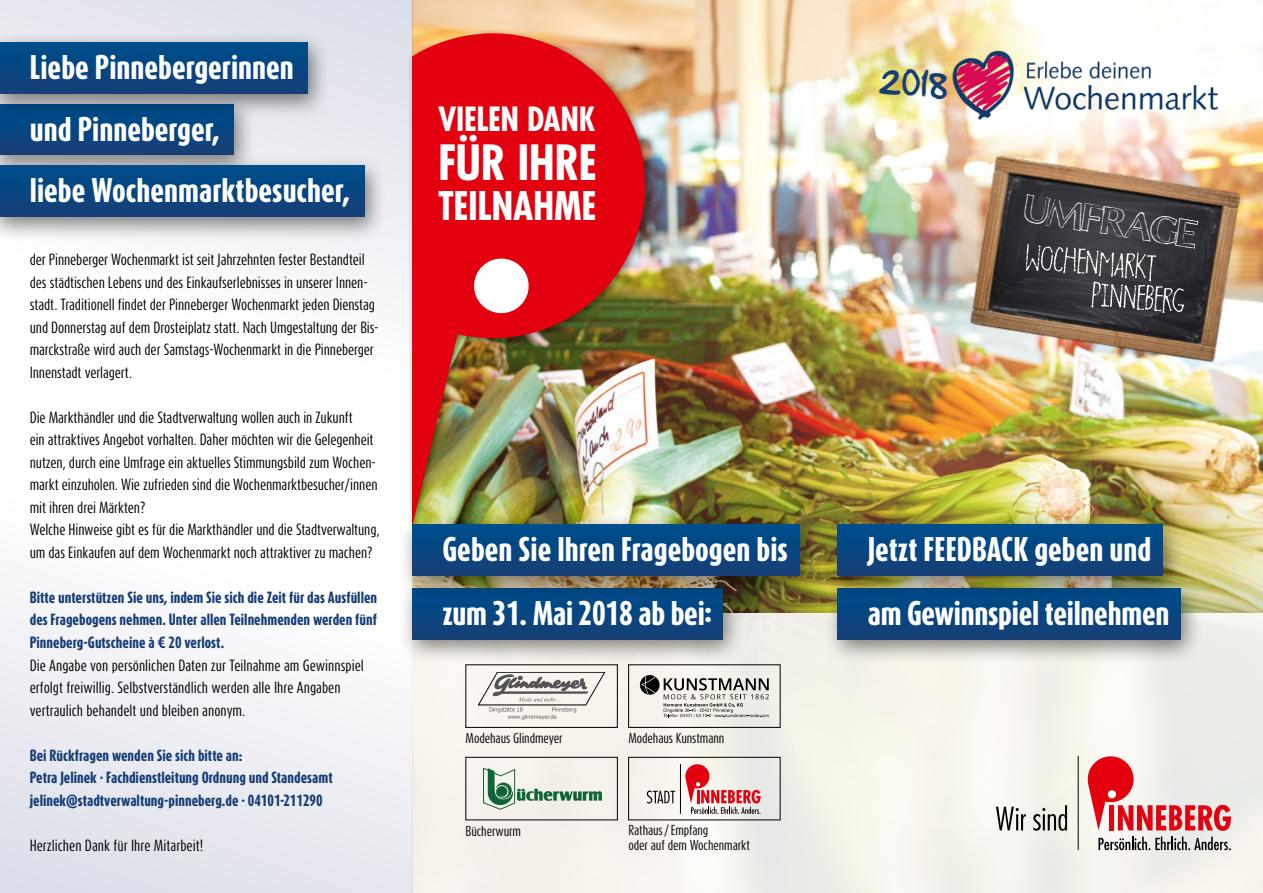
<style>
.page{position:relative;width:1263px;height:893px;background:#fff}
.page>*{position:absolute;margin:0;border:0;box-sizing:border-box;transform-origin:0 0}
.t1{font:700 condensed 47.25px "Futura LT";letter-spacing:-.01em;color:#fff}
.t2{font:700 condensed 38.4px "Futura LT";letter-spacing:-.01em;color:#fff}
.t3{font:700 condensed 32.55px "Futura LT";letter-spacing:-.01em;color:#fff}
.t4{font:30.3px "Hand Of Sean";color:#163e76}
.t5{font:800 28.5px/61.5px "Dax Compact";color:#fff}
.t6{font:27.9px "Chalk Line Outline";color:#fff}
.t7{font:13.5px/22.5px "Dax Compact";letter-spacing:-.01em;color:#000}
.t8{font:800 13.5px/22.5px "Dax Compact";color:#163e76;text-align:justify}
.t9{font:12px/15px "Dax Compact";letter-spacing:-.01em;color:#000}
</style>
<div class="page">
<img style="left:412px;top:0;width:851px;height:614px">
<div style="left:412px;top:614px;width:851px;height:279px;background:linear-gradient(to right,#f4f0e9,#f2f4ed)"></div>
<svg style="left:0;top:0;width:412px;height:893px"></svg>
<div style="left:0;top:93px;width:256px;height:88px;background:#000;opacity:.5"></div>
<div style="left:0;top:104px;width:233px;height:51px;background:linear-gradient(to right,#0c447e,#0c447e)"></div>
<div style="left:0;top:154px;width:387px;height:88px;background:#000;opacity:.5"></div>
<div style="left:0;top:166px;width:365px;height:50px;background:linear-gradient(to right,#094681,#094681)"></div>
<div style="left:0;top:31px;width:331px;height:88px;background:#000;opacity:.5"></div>
<div style="left:0;top:43px;width:308px;height:50px;background:linear-gradient(to right,#094681,#094681)"></div>
<img style="left:412px;top:19px;width:248px;height:494px">
<svg style="left:478px;top:672px;width:127px;height:48px;background:#d0ccc7"></svg>
<svg style="left:483px;top:767px;width:119px;height:43px;background:#bfcfc0"></svg>
<div style="left:466px;top:757px;width:151px;height:63px;border:1px solid #000"></div>
<svg style="left:640px;top:675px;width:20px;height:20px"></svg>
<svg style="left:641px;top:675px;width:15px;height:20px"></svg>
<svg style="left:663px;top:678px;width:106px;height:40px;background:#bfbeb8"></svg>
<svg style="left:684px;top:763px;width:76px;height:51px;background:#e3a5a5"></svg>
<hr style="left:680px;top:764px;width:1px;height:50px;background:#000">
<svg style="left:647px;top:791px;width:28px;height:12px"></svg>
<div style="left:628px;top:757px;width:152px;height:63px;border:1px solid #000"></div>
<div style="left:398px;top:577px;width:347px;height:88px;background:#000;opacity:.5"></div>
<div style="left:412px;top:588px;width:310px;height:51px;background:#0c447e"></div>
<div style="left:398px;top:513px;width:425px;height:88px;background:#000;opacity:.5"></div>
<div style="left:412px;top:524px;width:387px;height:51px;background:linear-gradient(to right,#084681,#084681)"></div>
<svg style="left:1085px;top:754px;width:146px;height:96px"></svg>
<hr style="left:1078px;top:756px;width:1px;height:94px;background:#000">
<svg style="left:996px;top:807px;width:30px;height:23px"></svg>
<svg style="left:1033px;top:805px;width:34px;height:26px"></svg>
<img style="left:950px;top:48px;width:272px;height:74px">
<div style="left:823px;top:577px;width:380px;height:88px;background:#000;opacity:.5"></div>
<div style="left:838px;top:588px;width:342px;height:51px;background:#0c447e"></div>
<div style="left:823px;top:513px;width:363px;height:88px;background:#000;opacity:.5"></div>
<div style="left:838px;top:524px;width:324px;height:51px;background:linear-gradient(to right,#084681,#084681)"></div>
<img style="left:963px;top:149px;width:284px;height:220px">
<svg style="left:1026px;top:244px;width:158px;height:69px;background:#4e4e52"></svg>
<h3 class="t5" style="left:30px;top:36px;width:265px">Liebe Pinnebergerinnen</h3>
<h3 class="t5" style="left:30px;top:98px;width:321px">und Pinneberger,<br>liebe Wochenmarktbesucher,</h3>
<p class="t7" style="left:30px;top:248px;width:350px">der Pinneberger Wochenmarkt ist seit Jahrzehnten fester Bestandteil des städtischen Lebens und des Einkaufserlebnisses in unserer Innen&shy;stadt. Traditionell findet der Pinneberger Wochenmarkt jeden Dienstag und Donnerstag auf dem Drosteiplatz statt. Nach Umgestaltung der Bis&shy;marckstraße wird auch der Samstags-Wochenmarkt in die Pinneberger Innenstadt verlagert.</p>
<p class="t7" style="left:30px;top:406px;width:352px">Die Markthändler und die Stadtverwaltung wollen auch in Zukunft<br>ein attraktives Angebot vorhalten. Daher möchten wir die Gelegenheit nutzen, durch eine Umfrage ein aktuelles Stimmungsbild zum Wochen&shy;markt einzuholen. Wie zufrieden sind die Wochenmarktbesucher/innen mit ihren drei Märkten?<br>Welche Hinweise gibt es für die Markthändler und die Stadtverwaltung, um das Einkaufen auf dem Wochenmarkt noch attraktiver zu machen?</p>
<p class="t8" style="left:30px;top:586px;width:349px">Bitte unterstützen Sie uns, indem Sie sich die Zeit für das Ausfüllen des Fragebogens nehmen. Unter allen Teilnehmenden werden fünf Pinneberg-Gutscheine à € 20 verlost.</p>
<p class="t7" style="left:30px;top:653px;width:336px">Die Angabe von persönlichen Daten zur Teilnahme am Gewinnspiel erfolgt freiwillig. Selbstverständlich werden alle Ihre Angaben vertraulich behandelt und bleiben anonym.</p>
<p class="t8" style="left:30px;top:743px;width:305px;text-align:left">Bei Rückfragen wenden Sie sich bitte an:<br>Petra Jelinek · Fachdienstleitung Ordnung und Standesamt jelinek@stadtverwaltung-pinneberg.de · 04101-211290</p>
<p class="t7" style="left:30px;top:833px;width:175px">Herzlichen Dank für Ihre Mitarbeit!</p>
<h3 class="t3" style="left:438px;top:99px;width:159px">VIELEN DANK</h3>
<h1 class="t1" style="left:438px;top:133px;width:160px">FÜR IHRE</h1>
<h2 class="t2" style="left:438px;top:182px;width:160px">TEILNAHME</h2>
<h3 class="t5" style="left:442px;top:518px;width:347px">Geben Sie Ihren Fragebogen bis</h3>
<h3 class="t5" style="left:442px;top:582px;width:271px">zum 31. Mai 2018 ab bei:</h3>
<p class="t9" style="left:466px;top:730px;width:99px">Modehaus Glindmeyer</p>
<p class="t9" style="left:466px;top:823px;width:57px">Bücherwurm</p>
<p class="t9" style="left:628px;top:730px;width:97px">Modehaus Kunstmann</p>
<p class="t9" style="left:628px;top:823px;width:123px">Rathaus/Empfang<br>oder auf dem Wochenmarkt</p>
<h3 class="t4" style="left:881px;top:55px;width:70px;rotate:3deg">2018</h3>
<h3 class="t6" style="left:1027px;top:194px;width:175px;rotate:9deg">UMFRAGE</h3>
<h3 class="t5" style="left:868px;top:518px;width:285px">Jetzt FEEDBACK geben und</h3>
<h3 class="t5" style="left:868px;top:582px;width:303px">am Gewinnspiel teilnehmen</h3>
</div>
